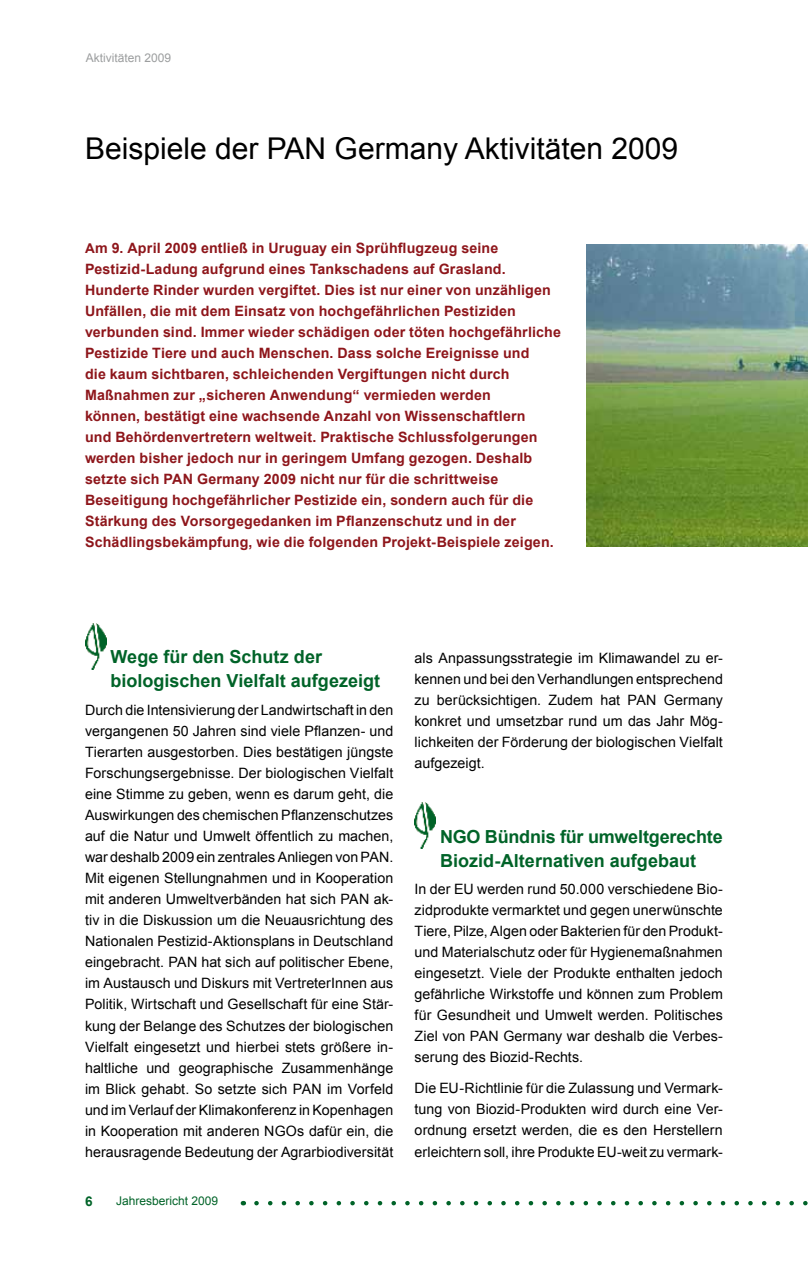
<style>
.page{position:relative;width:808px;height:1263px;background:#fff}
.page>*{position:absolute;margin:0;border:0;box-sizing:border-box;transform-origin:0 0}
.t1{font:30px "Arial";color:#000}
.t2{font:700 18px/24px "Arial";color:#006328}
.t3{font:14.25px/21px "Arial";letter-spacing:.005em;color:#000;text-align:justify}
.t4{font:700 14.25px/21px "Arial";letter-spacing:.01em;color:#8e161b}
.t5{font:700 13.5px "Arial";color:#006328}
.t6{font:12px "Arial";color:#006328}
.t7{font:12px "Arial";color:#9c9e9f}
.s1{font-size:13.5px}
</style>
<div class="page">
<svg style="left:256px;top:1201px;width:552px;height:4px"></svg>
<img style="left:85px;top:624px;width:21px;height:46px">
<img style="left:415px;top:803px;width:21px;height:46px">
<img style="left:587px;top:244px;width:221px;height:302px">
<p class="t7" style="left:86px;top:50px;width:87px">Aktivitäten 2009</p>
<h1 class="t1" style="left:85px;top:129px;width:595px">Beispiele der PAN Germany Aktivitäten 2009</h1>
<p class="t4" style="left:85px;top:238px;width:477px"><span class="s1">A</span>m 9. April 2009 entließ in Uruguay ein Sprühflugzeug seine Pestizid-Ladung aufgrund eines Tankschadens auf Grasland.<br>Hunderte Rinder wurden vergiftet. Dies ist nur einer von unzähligen Unfällen, die mit dem Einsatz von hochgefährlichen Pestiziden verbunden sind. Immer wieder schädigen oder töten hochgefährliche Pestizide Tiere und auch Menschen. Dass solche Ereignisse und<br>die kaum sichtbaren, schleichenden Vergiftungen nicht durch Maßnahmen zur „sicheren Anwendung“ vermieden werden<br>können, bestätigt eine wachsende Anzahl von Wissenschaftlern<br>und Behördenvertretern weltweit. Praktische Schlussfolgerungen werden bisher jedoch nur in geringem Umfang gezogen. Deshalb setzte sich PAN Germany 2009 nicht nur für die schrittweise Beseitigung hochgefährlicher Pestizide ein, sondern auch für die Stärkung des Vorsorgegedanken im Pflanzenschutz und in der Schädlingsbekämpfung, wie die folgenden Projekt-Beispiele zeigen.</p>
<p class="t2" style="left:111px;top:646px;width:271px">Wege für den Schutz der biologischen Vielfalt aufgezeigt</p>
<p class="t3" style="left:85px;top:700px;width:310px">Durch die Intensivierung der Landwirtschaft in den vergangenen 50 Jahren sind viele Pflanzen- und Tierarten ausgestorben. Dies bestätigen jüngste Forschungsergebnisse. Der biologischen Vielfalt eine Stimme zu geben, wenn es darum geht, die Auswirkungen des chemischen Pflanzenschutzes auf die Natur und Umwelt öffentlich zu machen, war deshalb 2009 ein zentrales Anliegen von PAN.<br>Mit eigenen Stellungnahmen und in Kooperation mit anderen Umweltverbänden hat sich PAN ak&shy;tiv in die Diskussion um die Neuausrichtung des Nationalen Pestizid-Aktionsplans in Deutschland eingebracht. PAN hat sich auf politischer Ebene, im Austausch und Diskurs mit VertreterInnen aus Politik, Wirtschaft und Gesellschaft für eine Stär&shy;kung der Belange des Schutzes der biologischen Vielfalt eingesetzt und hierbei stets größere in&shy;haltliche und geographische Zusammenhänge im Blick gehabt. So setzte sich PAN im Vorfeld und im Verlauf der Klimakonferenz in Kopenhagen in Kooperation mit anderen NGOs dafür ein, die herausragende Bedeutung der Agrarbiodiversität</p>
<p class="t5" style="left:85px;top:1192px;width:9px">6</p>
<p class="t6" style="left:116px;top:1193px;width:104px">Jahresbericht 2009</p>
<p class="t3" style="left:415px;top:648px;width:310px">als Anpassungsstrategie im Klimawandel zu er&shy;kennen und bei den Verhandlungen entsprechend zu berücksichtigen. Zudem hat PAN Germany konkret und umsetzbar rund um das Jahr Mög&shy;lichkeiten der Förderung der biologischen Vielfalt aufgezeigt.</p>
<p class="t2" style="left:440px;top:825px;width:284px">NGO Bündnis für umweltgerechte<br>Biozid-Alternativen aufgebaut</p>
<p class="t3" style="left:415px;top:878px;width:310px">In der EU werden rund 50.000 verschiedene Bio&shy;zidprodukte vermarktet und gegen unerwünschte Tiere, Pilze, Algen oder Bakterien für den Produkt&shy;und Materialschutz oder für Hygienemaßnahmen eingesetzt. Viele der Produkte enthalten jedoch gefährliche Wirkstoffe und können zum Problem für Gesundheit und Umwelt werden. Politisches Ziel von PAN Germany war deshalb die Verbes&shy;serung des Biozid-Rechts.</p>
<p class="t3" style="left:415px;top:1078px;width:310px">Die EU-Richtlinie für die Zulassung und Vermark&shy;tung von Biozid-Produkten wird durch eine Ver&shy;ordnung ersetzt werden, die es den Herstellern erleichtern soll, ihre Produkte EU-weit zu vermark-</p>
</div>
